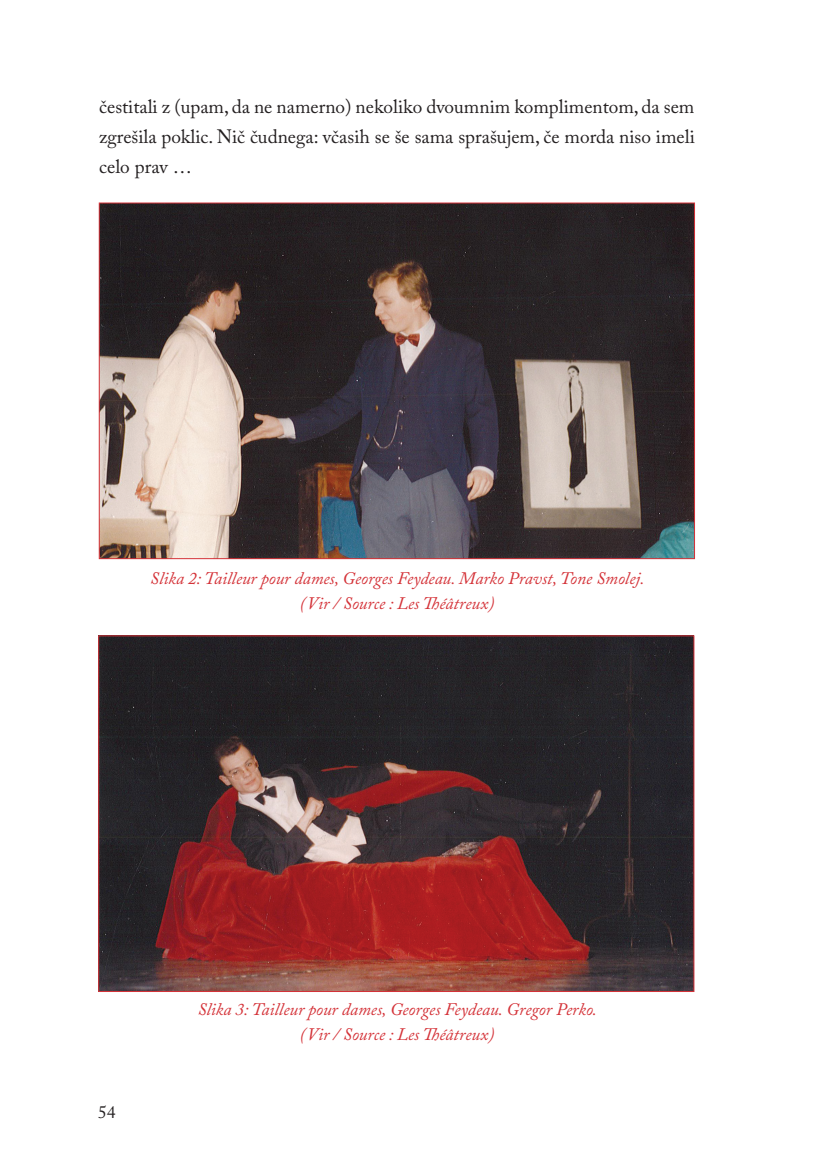
<style>
.page{position:relative;width:819px;height:1166px;background:#fff}
.page>*{position:absolute;margin:0;border:0;box-sizing:border-box;transform-origin:0 0}
.t1{font:19.25px/29.8px "Adobe Caslon Pro";color:#231f20;text-align:justify}
._100_let_FF_slike_in_tabele{font:italic 17.5px/24.5px "Adobe Caslon Pro";color:#d43238;text-align:center}
.t2{font:17.5px "Adobe Caslon Pro";color:#231f20}
</style>
<div class="page">
<img style="left:101px;top:205px;width:592px;height:352px">
<img style="left:100px;top:637px;width:592px;height:353px">
<p class="t1" style="left:99px;top:92px;width:597px">čestitali z (upam, da ne namerno) nekoliko dvoumnim komplimentom, da sem zgrešila poklic. Nič čudnega: včasih se še sama sprašujem, če morda niso imeli celo prav …</p>
<p class="_100_let_FF_slike_in_tabele" style="left:150px;top:566px;width:495px">Slika 2: Tailleur pour dames, Georges Feydeau. Marko Pravst, Tone Smolej. (Vir / Source : Les Théâtreux)</p>
<p class="t2" style="left:98px;top:1101px;width:19px">54</p>
<p class="_100_let_FF_slike_in_tabele" style="left:198px;top:997px;width:401px">Slika 3: Tailleur pour dames, Georges Feydeau. Gregor Perko. (Vir / Source : Les Théâtreux)</p>
</div>
